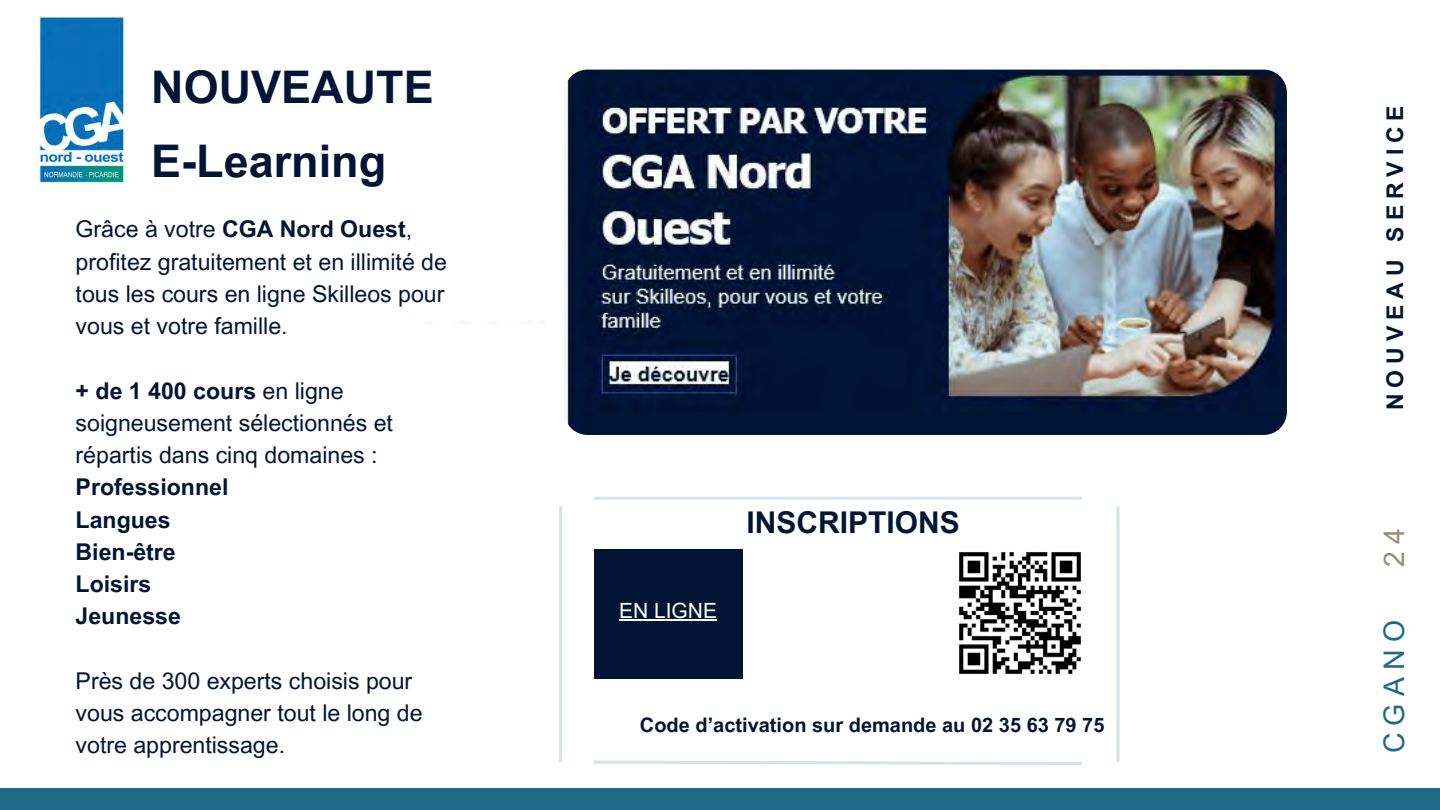
<style>
.page{position:relative;width:1440px;height:810px;background:#fff}
.page>*{position:absolute;margin:0;border:0;box-sizing:border-box;transform-origin:0 0}
.t1{font:700 45px "Arial MT Pro";color:#031534}
.t2{font:700 30px "Arial MT Pro";color:#031534}
.t3{font:28.4px "Arial MT Pro";letter-spacing:.255em;color:#206a87}
.t4{font:28.4px "Arial MT Pro";color:#968c7c}
.t5{font:23.1px/32.2px "Arial MT Pro";color:#031534}
.t6{font:700 23.1px "Arial MT Pro";color:#031534}
.t7{font:700 23px "Arial MT Pro";letter-spacing:.255em;color:#031534}
.t8{font:21px "Arial MT Pro";color:#fff}
.t9{font:700 20px "Arial MT Pro";color:#031534}
.s1{font-weight:700}
</style>
<div class="page">
<div style="left:0;top:788px;width:1440px;height:22px;background:#206a87"></div>
<img style="left:959px;top:552px;width:122px;height:122px">
<div style="left:594px;top:549px;width:148px;height:130px;background:#031534"></div>
<img style="left:36px;top:18px;width:91px;height:165px">
<img style="left:564px;top:70px;width:723px;height:365px">
<hr style="left:619px;top:619px;width:98px;height:2px;background:#fff">
<hr style="left:559px;top:506px;width:3px;height:256px;background:#206a87">
<hr style="left:1117px;top:506px;width:3px;height:256px;background:#206a87">
<hr style="left:594px;top:497px;width:488px;height:3px;background:#206a87">
<svg style="left:593px;top:760px;width:489px;height:5px"></svg>
<p class="t1" style="left:151px;top:71px;width:284px">NOUVEAUTE</p>
<h4 class="t1" style="left:151px;top:145px;width:237px">E-Learning</h4>
<h1 class="t5" style="left:76px;top:216px;width:373px">Grâce à votre <span class="s1">CGA Nord Ouest</span>, profitez gratuitement et en illimité de tous les cours en ligne Skilleos pour vous et votre famille.</h1>
<p class="t5" style="left:76px;top:377px;width:319px"><span class="s1">+ de 1 400 cours</span> en ligne soigneusement sélectionnés et répartis dans cinq domaines :</p>
<h5 class="t6" style="left:76px;top:479px;width:154px">Professionnel</h5>
<h2 class="t6" style="left:76px;top:511px;width:97px">Langues</h2>
<p class="t6" style="left:76px;top:543px;width:102px">Bien-être</p>
<p class="t6" style="left:76px;top:575px;width:77px">Loisirs</p>
<p class="t6" style="left:76px;top:608px;width:107px">Jeunesse</p>
<p class="t5" style="left:76px;top:668px;width:349px">Près de 300 experts choisis pour vous accompagner tout le long de votre apprentissage.</p>
<p class="t8" style="left:619px;top:602px;width:99px">EN LIGNE</p>
<p class="t2" style="left:747px;top:511px;width:215px">INSCRIPTIONS</p>
<p class="t9" style="left:640px;top:718px;width:466px">Code d’activation sur demande au 02 35 63 79 75</p>
<p class="t7" style="left:1386px;top:410px;width:306px;rotate:-90deg">NOUVEAU SERVICE</p>
<p class="t4" style="left:1384px;top:567px;width:40px;rotate:-90deg">2 4</p>
<p class="t3" style="left:1384px;top:753px;width:135px;rotate:-90deg">CGANO</p>
</div>
